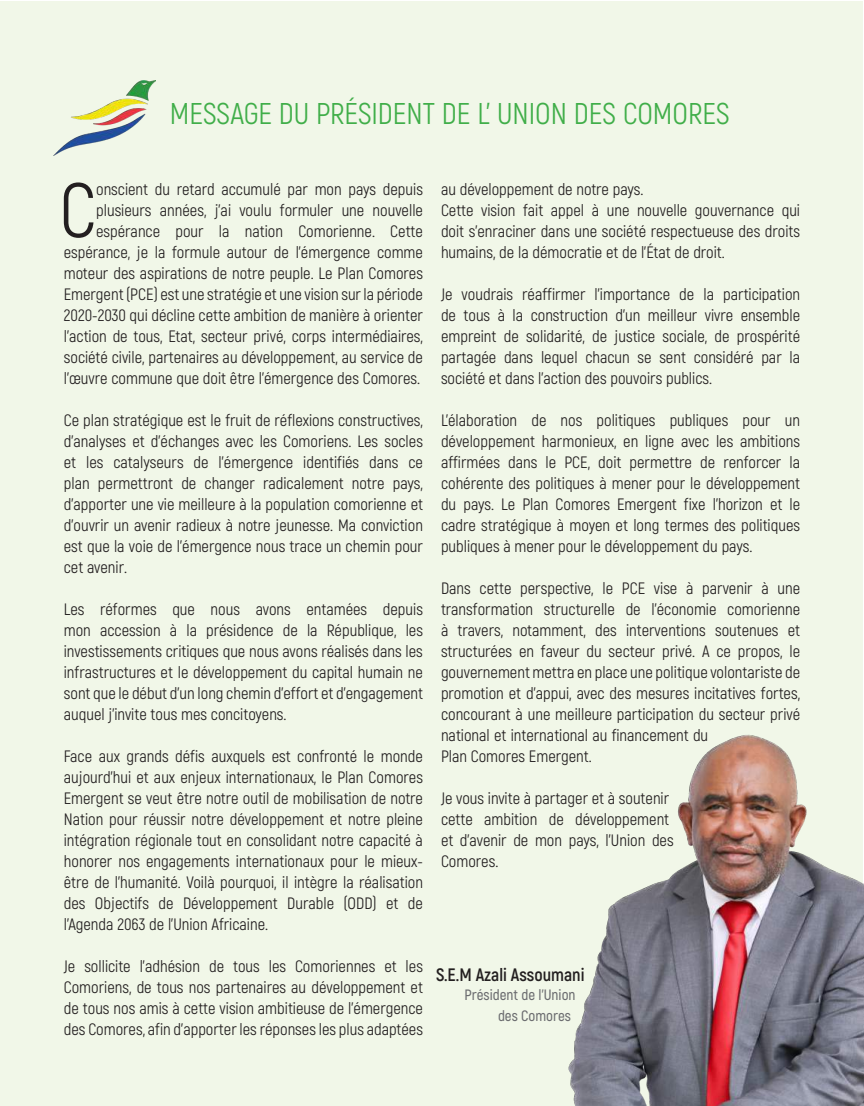
<style>
.page{position:relative;width:864px;height:1106px;background:#fff}
.page>*{position:absolute;margin:0;border:0;box-sizing:border-box;transform-origin:0 0}
.t1{font:76.5px "Akrobat";color:#231f20}
.t2{font:30px "Akrobat";color:#40ae49}
.t3{font:700 18px "Akrobat";color:#231f20}
.t4{font:16.5px/21px "Akrobat";color:#231f20;text-align:justify}
.t5{font:600 15px/21px "Akrobat";color:#6c6d70}
</style>
<div class="page">
<div style="left:1px;top:1px;width:861px;height:1104px;background:#f1f7e8"></div>
<img style="left:53px;top:80px;width:103px;height:76px">
<img style="left:435px;top:723px;width:428px;height:383px">
<h2 class="t2" style="left:170px;top:96px;width:561px">MESSAGE DU PRÉSIDENT DE L’ UNION DES COMORES</h2>
<h1 class="t1" style="left:59px;top:164px;width:38px">C</h1>
<p class="t4" style="left:64px;top:179px;width:360px;text-align:right">onscient du retard accumulé par mon pays depuis plusieurs années, j’ai voulu formuler une nouvelle espérance pour la nation Comorienne. Cette espérance, je la formule autour de l’émergence comme moteur des aspirations de notre peuple. Le Plan Comores Emergent (PCE) est une stratégie et une vision sur la période 2020-2030 qui décline cette ambition de manière à orienter l’action de tous, Etat, secteur privé, corps intermédiaires, société civile, partenaires au développement, au service de l’œuvre commune que doit être l’émergence des Comores.</p>
<p class="t4" style="left:64px;top:410px;width:360px">Ce plan stratégique est le fruit de réflexions constructives, d’analyses et d’échanges avec les Comoriens. Les socles et les catalyseurs de l’émergence identifiés dans ce plan permettront de changer radicalement notre pays, d’apporter une vie meilleure à la population comorienne et d’ouvrir un avenir radieux à notre jeunesse. Ma conviction est que la voie de l’émergence nous trace un chemin pour cet avenir.</p>
<p class="t4" style="left:64px;top:599px;width:360px">Les réformes que nous avons entamées depuis mon accession à la présidence de la République, les investissements critiques que nous avons réalisés dans les infrastructures et le développement du capital humain ne sont que le début d’un long chemin d’effort et d’engagement auquel j’invite tous mes concitoyens.</p>
<p class="t4" style="left:64px;top:746px;width:360px">Face aux grands défis auxquels est confronté le monde aujourd’hui et aux enjeux internationaux, le Plan Comores Emergent se veut être notre outil de mobilisation de notre Nation pour réussir notre développement et notre pleine intégration régionale tout en consolidant notre capacité à honorer nos engagements internationaux pour le mieux&shy;être de l’humanité. Voilà pourquoi, il intègre la réalisation des Objectifs de Développement Durable (ODD) et de l’Agenda 2063 de l’Union Africaine.</p>
<p class="t4" style="left:64px;top:956px;width:360px">Je sollicite l’adhésion de tous les Comoriennes et les Comoriens, de tous nos partenaires au développement et de tous nos amis à cette vision ambitieuse de l’émergence des Comores, afin d’apporter les réponses les plus adaptées</p>
<p class="t4" style="left:441px;top:179px;width:360px;text-align:left">au développement de notre pays.<br>Cette vision fait appel à une nouvelle gouvernance qui doit s’enraciner dans une société respectueuse des droits humains, de la démocratie et de l’État de droit.</p>
<p class="t4" style="left:441px;top:284px;width:360px">Je voudrais réaffirmer l’importance de la participation de tous à la construction d’un meilleur vivre ensemble empreint de solidarité, de justice sociale, de prospérité partagée dans lequel chacun se sent considéré par la société et dans l’action des pouvoirs publics.</p>
<p class="t4" style="left:441px;top:410px;width:360px">L’élaboration de nos politiques publiques pour un développement harmonieux, en ligne avec les ambitions affirmées dans le PCE, doit permettre de renforcer la cohérente des politiques à mener pour le développement du pays. Le Plan Comores Emergent fixe l’horizon et le cadre stratégique à moyen et long termes des politiques publiques à mener pour le développement du pays.</p>
<p class="t4" style="left:441px;top:578px;width:360px;text-align:left">Dans cette perspective, le PCE vise à parvenir à une transformation structurelle de l’économie comorienne à travers, notamment, des interventions soutenues et structurées en faveur du secteur privé. A ce propos, le gouvernement mettra en place une politique volontariste de promotion et d’appui, avec des mesures incitatives fortes, concourant à une meilleure participation du secteur privé national et international au financement du<br>Plan Comores Emergent.</p>
<p class="t4" style="left:441px;top:788px;width:234px;text-align:left">Je vous invite à partager et à soutenir cette ambition de développement et d’avenir de mon pays, l’Union des<br>Comores.</p>
<p class="t3" style="left:436px;top:963px;width:150px">S.E.M Azali Assoumani</p>
<p class="t5" style="left:498px;top:984px;width:79px;text-indent:-33px">Président de l’Union des Comores</p>
</div>
